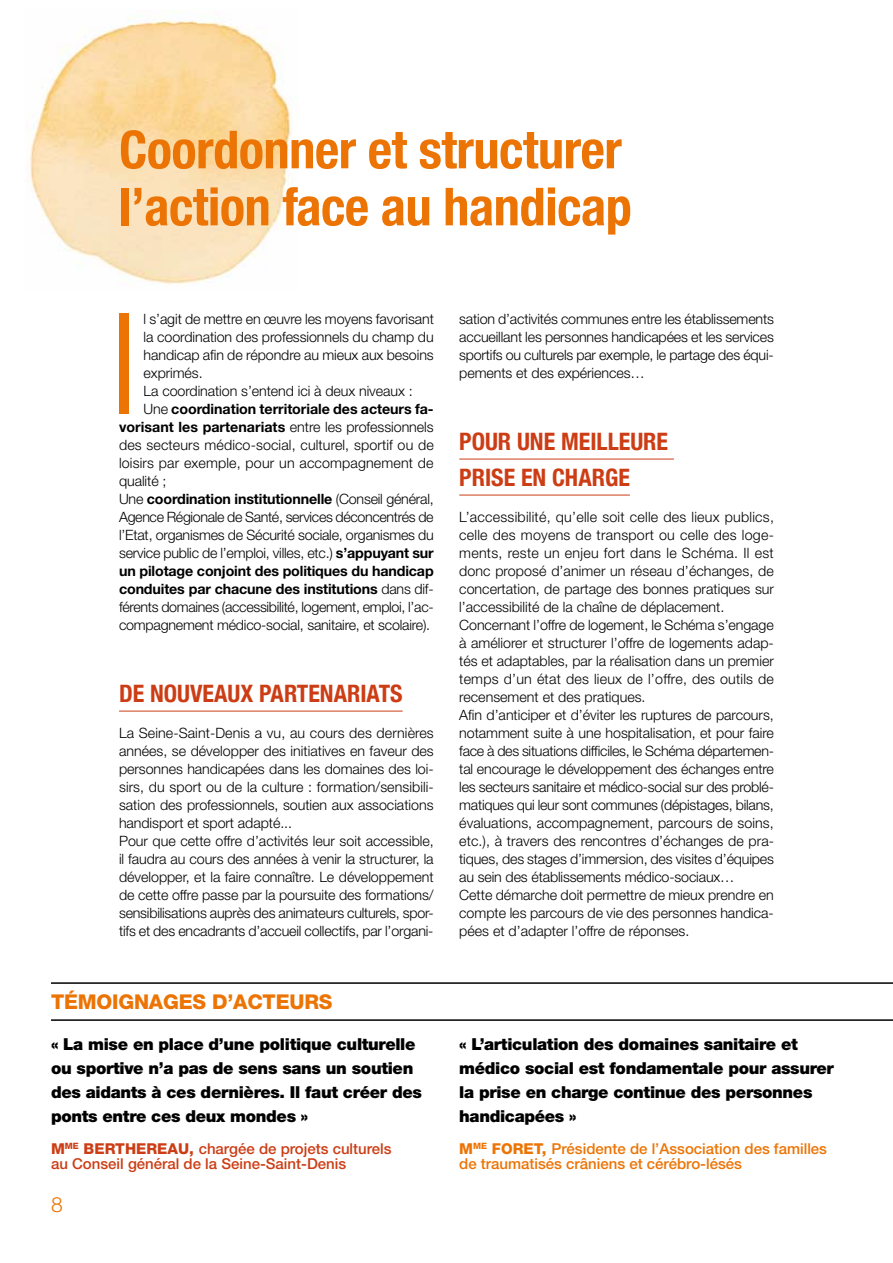
<style>
.page{position:relative;width:893px;height:1263px;background:#fff}
.page>*{position:absolute;margin:0;border:0;box-sizing:border-box;transform-origin:0 0}
.t1{font:300 140.25px "Helvetica Neue";color:#ec7405}
.t2{font:700 condensed 52.5px/57px "Helvetica Neue";letter-spacing:-.01em;color:#ec7405}
.t3{font:700 condensed 24px/36px "Helvetica Neue";color:#cc3d15}
.t4{font:300 21px "Helvetica Neue";color:#ec7405}
.t5{font:800 20.4px "Helvetica Neue";color:#ec7405}
.t6{font:900 16.5px/24px "Helvetica Neue";letter-spacing:-.02em;color:#000}
.t7{font:500 15px/15px "Helvetica Neue";color:#cc3d15}
.t8{font:500 15px/15px "Helvetica Neue";color:#ec7405}
.t9{font:800 15px "Helvetica Neue";color:#ec7405}
.t10{font:300 14.25px/18px "Helvetica Neue";letter-spacing:-.005em;color:#000}
.t11{font:700 14.25px "Helvetica Neue";letter-spacing:-.01em;color:#000}
.t12{font:300 14.25px "Helvetica Neue";letter-spacing:-.025em;color:#000}
.s1{font-weight:300}
.s2{font-weight:700}
.s3{font-weight:800}
</style>
<div class="page">
<img style="left:30px;top:11px;width:267px;height:274px">
<hr style="left:119px;top:711px;width:284px;height:1px;background:#cc3d15">
<hr style="left:459px;top:459px;width:215px;height:1px;background:#cc3d15">
<hr style="left:459px;top:495px;width:171px;height:1px;background:#cc3d15">
<hr style="left:51px;top:1019px;width:842px;height:2px;background:#000">
<hr style="left:51px;top:982px;width:842px;height:2px;background:#000">
<h2 class="t2" style="left:119px;top:120px;width:514px">Coordonner et structurer l’action face au handicap</h2>
<h1 class="t1" style="left:108px;top:278px;width:33px">I</h1>
<p class="t10" style="left:144px;top:310px;width:292px">l s’agit de mettre en œuvre les moyens favorisant</p>
<p class="t10" style="left:144px;top:328px;width:292px">la coordination des professionnels du champ du</p>
<p class="t10" style="left:144px;top:346px;width:292px">handicap afin de répondre au mieux aux besoins</p>
<p class="t10" style="left:144px;top:364px;width:61px">exprimés.</p>
<p class="t10" style="left:144px;top:382px;width:271px">La coordination s’entend ici à deux niveaux :</p>
<p class="t11" style="left:144px;top:400px;width:291px"><span class="s1">Une</span> coordination territoriale des acteurs fa-</p>
<p class="t11" style="left:119px;top:418px;width:316px">vorisant les partenariats <span class="s1">entre les professionnels</span></p>
<p class="t10" style="left:119px;top:436px;width:316px">des secteurs médico-social, culturel, sportif ou de</p>
<p class="t10" style="left:119px;top:454px;width:316px">loisirs par exemple, pour un accompagnement de</p>
<p class="t10" style="left:119px;top:472px;width:49px">qualité ;</p>
<p class="t11" style="left:119px;top:490px;width:316px"><span class="s1">Une</span> coordination institutionnelle <span class="s1">(Conseil général,</span></p>
<p class="t12" style="left:119px;top:508px;width:316px">Agence Régionale de Santé, services déconcentrés de</p>
<p class="t10" style="left:119px;top:526px;width:316px">l’Etat, organismes de Sécurité sociale, organismes du</p>
<p class="t10" style="left:119px;top:544px;width:316px">service public de l’emploi, villes, etc.) <span class="s2">s’appuyant sur</span></p>
<p class="t11" style="left:119px;top:562px;width:316px">un pilotage conjoint des politiques du handicap</p>
<p class="t11" style="left:119px;top:580px;width:316px">conduites par chacune des institutions <span class="s1">dans dif-</span></p>
<p class="t10" style="left:119px;top:598px;width:316px">férents domaines (accessibilité, logement, emploi, l’ac-</p>
<p class="t10" style="left:119px;top:616px;width:313px">compagnement médico-social, sanitaire, et scolaire).</p>
<h3 class="t3" style="left:119px;top:675px;width:283px">DE NOUVEAUX PARTENARIATS</h3>
<p class="t10" style="left:119px;top:724px;width:316px">La Seine-Saint-Denis a vu, au cours des dernières années, se développer des initiatives en faveur des personnes handicapées dans les domaines des loi&shy;sirs, du sport ou de la culture : formation/sensibili&shy;sation des professionnels, soutien aux associations handisport et sport adapté...<br>Pour que cette offre d’activités leur soit accessible, il faudra au cours des années à venir la structurer, la développer, et la faire connaître. Le développement de cette offre passe par la poursuite des formations/ sensibilisations auprès des animateurs culturels, spor&shy;tifs et des encadrants d’accueil collectifs, par l’organi-</p>
<h3 class="t5" style="left:51px;top:990px;width:60px">TÉMOIGNAGES</h3>
<h3 class="t5" style="left:212px;top:990px;width:66px">D’ACTEURS</h3>
<p class="t6" style="left:51px;top:1032px;width:372px">« La mise en place d’une politique culturelle ou sportive n’a pas de sens sans un soutien des aidants à ces dernières. Il faut créer des ponts entre ces deux mondes »</p>
<p class="t7" style="left:51px;top:1141px;width:342px"><span class="s3">M</span><sup>ME</sup> <span class="s3">BERTHEREAU,</span> chargée de projets culturels au Conseil général de la Seine-Saint-Denis</p>
<h3 class="t4" style="left:51px;top:1192px;width:13px">8</h3>
<p class="t10" style="left:459px;top:310px;width:316px;text-align:justify">sation d’activités communes entre les établissements accueillant les personnes handicapées et les services sportifs ou culturels par exemple, le partage des équi&shy;pements et des expériences…</p>
<h3 class="t3" style="left:459px;top:423px;width:210px">POUR UNE MEILLEURE<br>PRISE EN CHARGE</h3>
<p class="t10" style="left:459px;top:508px;width:316px">L’accessibilité, qu’elle soit celle des lieux publics, celle des moyens de transport ou celle des loge&shy;ments, reste un enjeu fort dans le Schéma. Il est donc proposé d’animer un réseau d’échanges, de concertation, de partage des bonnes pratiques sur l’accessibilité de la chaîne de déplacement.<br>Concernant l’offre de logement, le Schéma s’engage à améliorer et structurer l’offre de logements adap&shy;tés et adaptables, par la réalisation dans un premier temps d’un état des lieux de l’offre, des outils de recensement et des pratiques.<br>Afin d’anticiper et d’éviter les ruptures de parcours, notamment suite à une hospitalisation, et pour faire face à des situations difficiles, le Schéma départemen&shy;tal encourage le développement des échanges entre les secteurs sanitaire et médico-social sur des problé&shy;matiques qui leur sont communes (dépistages, bilans, évaluations, accompagnement, parcours de soins, etc.), à travers des rencontres d’échanges de pra&shy;tiques, des stages d’immersion, des visites d’équipes au sein des établissements médico-sociaux…<br>Cette démarche doit permettre de mieux prendre en compte les parcours de vie des personnes handica&shy;pées et d’adapter l’offre de réponses.</p>
<p class="t6" style="left:459px;top:1032px;width:376px">« L’articulation des domaines sanitaire et médico social est fondamentale pour assurer la prise en charge continue des personnes handicapées »</p>
<p class="t9" style="left:459px;top:1140px;width:54px">M<sup>ME</sup> FORET</p>
<p class="t8" style="left:459px;top:1141px;width:369px;text-indent:83px"><span class="s3">,</span> Présidente de l’Association des familles de traumatisés crâniens et cérébro-lésés</p>
</div>
